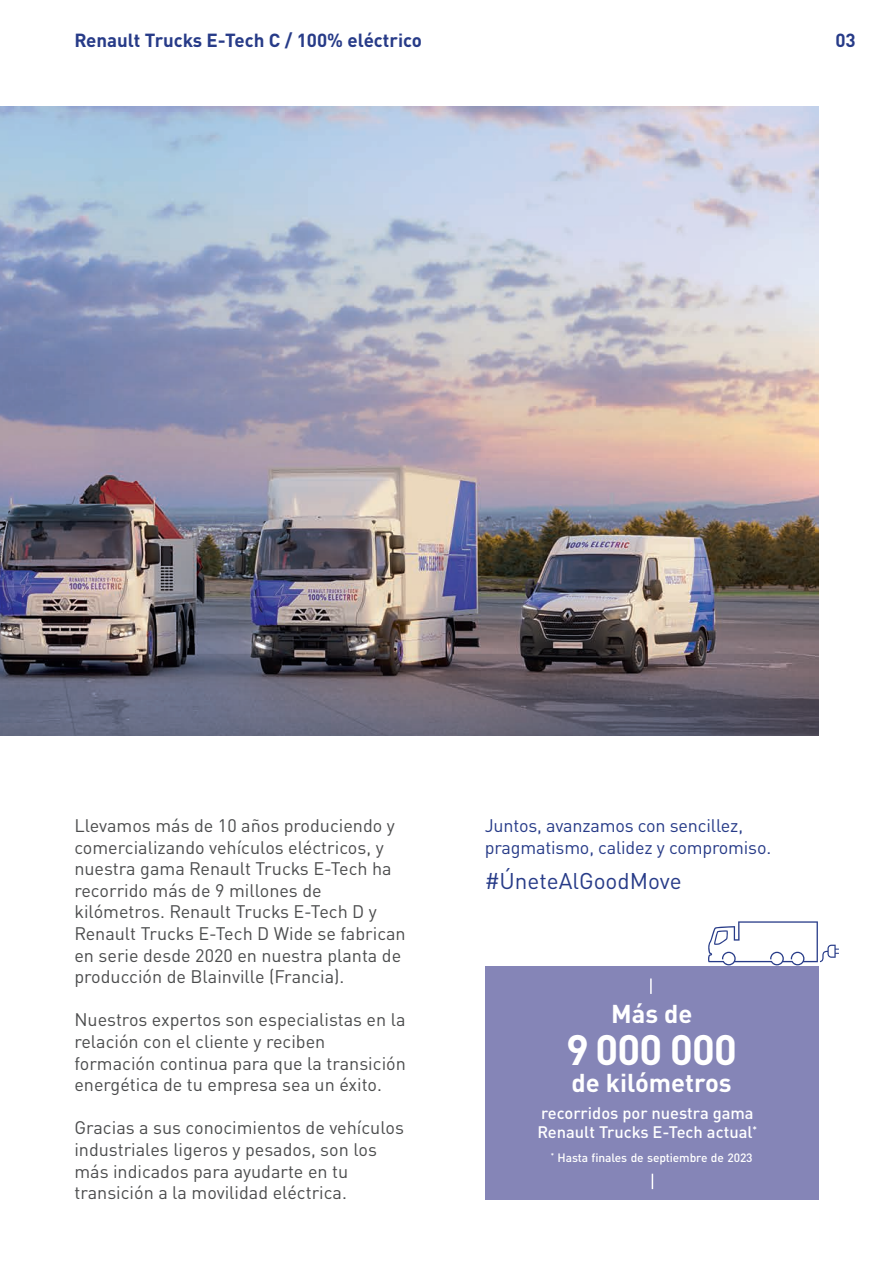
<style>
.page{position:relative;width:893px;height:1263px;background:#fff}
.page>*{position:absolute;margin:0;border:0;box-sizing:border-box;transform-origin:0 0}
.t1{font:700 42px "DIN Pro";letter-spacing:-.02em;color:#fff}
.t2{font:700 25.5px "DIN Pro";color:#fff}
.t3{font:22.5px "DIN Pro";color:#273b88}
.t4{font:700 18.75px "DIN Pro";color:#273b88}
.t5{font:18px/21.6px "DIN Pro";color:#4b4c4d}
.t6{font:18px/21.6px "DIN Pro";letter-spacing:-.01em;color:#273b88}
.t7{font:500 16.5px/19.8px "DIN Pro";color:#fff}
.t8{font:500 12px "DIN Pro";letter-spacing:-.01em;color:#fff}
</style>
<div class="page">
<div style="left:485px;top:966px;width:334px;height:234px;background:#8585b7"></div>
<img style="left:0;top:106px;width:819px;height:630px">
<svg style="left:708px;top:921px;width:131px;height:44px"></svg>
<svg style="left:652px;top:1174px;width:1px;height:15px"></svg>
<svg style="left:650px;top:978px;width:2px;height:16px"></svg>
<p class="t4" style="left:74px;top:24px;width:349px">Renault Trucks E-Tech C / 100% eléctrico</p>
<p class="t4" style="left:835px;top:24px;width:22px">03</p>
<p class="t5" style="left:74px;top:813px;width:333px">Llevamos más de 10 años produciendo y comercializando vehículos eléctricos, y nuestra gama Renault Trucks E-Tech ha recorrido más de 9 millones de kilómetros. Renault Trucks E-Tech D y Renault Trucks E-Tech D Wide se fabrican en serie desde 2020 en nuestra planta de producción de Blainville (Francia).</p>
<p class="t5" style="left:74px;top:1007px;width:333px">Nuestros expertos son especialistas en la relación con el cliente y reciben formación continua para que la transición energética de tu empresa sea un éxito.</p>
<p class="t5" style="left:74px;top:1115px;width:331px">Gracias a sus conocimientos de vehículos industriales ligeros y pesados, son los más indicados para ayudarte en tu transición a la movilidad eléctrica.</p>
<p class="t6" style="left:485px;top:813px;width:288px">Juntos, avanzamos con sencillez, pragmatismo, calidez y compromiso.</p>
<p class="t3" style="left:485px;top:863px;width:198px">#ÚneteAlGoodMove</p>
<h2 class="t2" style="left:611px;top:992px;width:83px">Más de</h2>
<h1 class="t1" style="left:566px;top:1015px;width:172px">9 000 000</h1>
<h2 class="t2" style="left:572px;top:1061px;width:162px">de kilómetros</h2>
<p class="t7" style="left:538px;top:1101px;width:221px">recorridos por nuestra gama<br>Renault Trucks E-Tech actual<sup>*</sup></p>
<p class="t8" style="left:551px;top:1148px;width:204px"><sup>*</sup> Hasta finales de septiembre de 2023</p>
</div>
